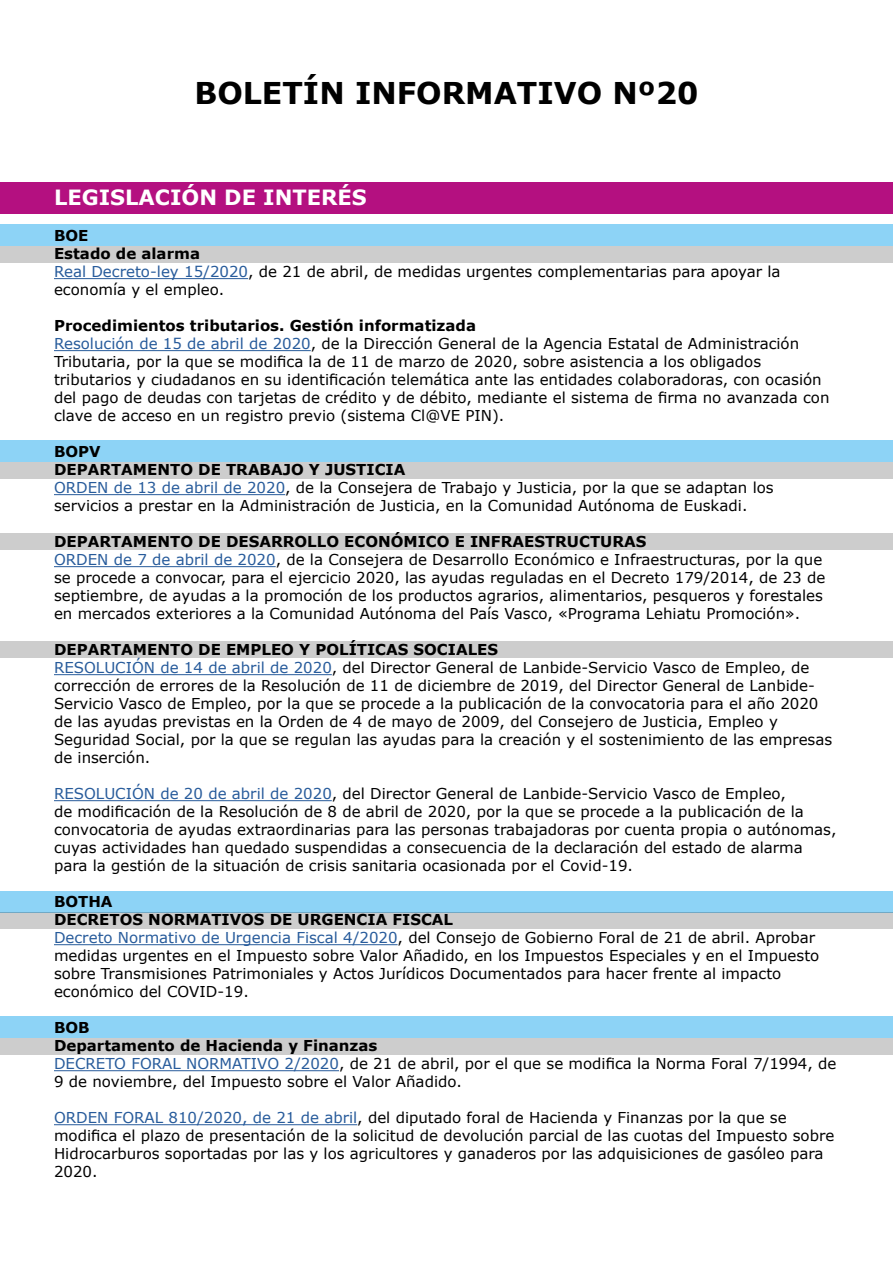
<style>
.page{position:relative;width:893px;height:1263px;background:#fff}
.page>*{position:absolute;margin:0;border:0;box-sizing:border-box;transform-origin:0 0}
.t1{font:700 30px "Verdana";color:#000}
.t2{font:700 21px "Verdana";color:#fff}
.t3{font:15px/18px "Verdana";color:#000}
.s1{font-weight:700}
.s2{color:#275b9b}
</style>
<div class="page">
<div style="left:0;top:1017px;width:893px;height:21px;background:#8dd3f6"></div>
<div style="left:0;top:1038px;width:893px;height:16px;background:#cdcdcd"></div>
<div style="left:0;top:891px;width:893px;height:21px;background:#8dd3f6"></div>
<div style="left:0;top:912px;width:893px;height:17px;background:#cdcdcd"></div>
<div style="left:0;top:441px;width:893px;height:21px;background:#8dd3f6"></div>
<div style="left:0;top:462px;width:893px;height:16px;background:#cdcdcd"></div>
<div style="left:0;top:225px;width:893px;height:21px;background:#8dd3f6"></div>
<div style="left:0;top:182px;width:893px;height:32px;background:#b41080"></div>
<hr style="left:54px;top:278px;width:194px;height:1px;background:#275b9b">
<hr style="left:54px;top:350px;width:257px;height:1px;background:#275b9b">
<hr style="left:54px;top:494px;width:231px;height:1px;background:#275b9b">
<hr style="left:54px;top:566px;width:222px;height:1px;background:#275b9b">
<hr style="left:54px;top:674px;width:278px;height:1px;background:#275b9b">
<hr style="left:54px;top:800px;width:278px;height:1px;background:#275b9b">
<hr style="left:54px;top:944px;width:344px;height:1px;background:#275b9b">
<hr style="left:54px;top:1070px;width:285px;height:1px;background:#275b9b">
<hr style="left:54px;top:1124px;width:303px;height:1px;background:#275b9b">
<div style="left:0;top:246px;width:893px;height:17px;background:#cdcdcd"></div>
<div style="left:0;top:533px;width:893px;height:17px;background:#cdcdcd"></div>
<div style="left:0;top:641px;width:893px;height:17px;background:#cdcdcd"></div>
<h1 class="t1" style="left:195px;top:73px;width:505px">BOLETÍN INFORMATIVO Nº20</h1>
<h2 class="t2" style="left:54px;top:184px;width:314px">LEGISLACIÓN DE INTERÉS</h2>
<p class="t3" style="left:54px;top:227px;width:728px"><span class="s1">BOE<br>Estado de alarma<br></span><span class="s2">Real Decreto-ley 15/2020</span>, de 21 de abril, de medidas urgentes complementarias para apoyar la economía y el empleo.</p>
<p class="t3" style="left:54px;top:317px;width:777px"><span class="s1">Procedimientos tributarios. Gestión informatizada<br></span><span class="s2">Resolución de 15 de abril de 2020</span>, de la Dirección General de la Agencia Estatal de Administración Tributaria, por la que se modifica la de 11 de marzo de 2020, sobre asistencia a los obligados tributarios y ciudadanos en su identificación telemática ante las entidades colaboradoras, con ocasión del pago de deudas con tarjetas de crédito y de débito, mediante el sistema de firma no avanzada con clave de acceso en un registro previo (sistema Cl@VE PIN).</p>
<p class="t3" style="left:54px;top:443px;width:721px"><span class="s1">BOPV<br>DEPARTAMENTO DE TRABAJO Y JUSTICIA<br></span><span class="s2">ORDEN de 13 de abril de 2020</span>, de la Consejera de Trabajo y Justicia, por la que se adaptan los servicios a prestar en la Administración de Justicia, en la Comunidad Autónoma de Euskadi.</p>
<p class="t3" style="left:54px;top:533px;width:773px"><span class="s1">DEPARTAMENTO DE DESARROLLO ECONÓMICO E INFRAESTRUCTURAS<br></span><span class="s2">ORDEN de 7 de abril de 2020</span>, de la Consejera de Desarrollo Económico e Infraestructuras, por la que se procede a convocar, para el ejercicio 2020, las ayudas reguladas en el Decreto 179/2014, de 23 de septiembre, de ayudas a la promoción de los productos agrarios, alimentarios, pesqueros y forestales en mercados exteriores a la Comunidad Autónoma del País Vasco, «Programa Lehiatu Promoción».</p>
<p class="t3" style="left:54px;top:641px;width:780px"><span class="s1">DEPARTAMENTO DE EMPLEO Y POLÍTICAS SOCIALES<br></span><span class="s2">RESOLUCIÓN de 14 de abril de 2020</span>, del Director General de Lanbide-Servicio Vasco de Empleo, de corrección de errores de la Resolución de 11 de diciembre de 2019, del Director General de Lanbide-Servicio Vasco de Empleo, por la que se procede a la publicación de la convocatoria para el año 2020 de las ayudas previstas en la Orden de 4 de mayo de 2009, del Consejero de Justicia, Empleo y Seguridad Social, por la que se regulan las ayudas para la creación y el sostenimiento de las empresas de inserción.</p>
<p class="t3" style="left:54px;top:785px;width:784px"><span class="s2">RESOLUCIÓN de 20 de abril de 2020</span>, del Director General de Lanbide-Servicio Vasco de Empleo,<br>de modificación de la Resolución de 8 de abril de 2020, por la que se procede a la publicación de la convocatoria de ayudas extraordinarias para las personas trabajadoras por cuenta propia o autónomas, cuyas actividades han quedado suspendidas a consecuencia de la declaración del estado de alarma para la gestión de la situación de crisis sanitaria ocasionada por el Covid-19.</p>
<p class="t3" style="left:54px;top:893px;width:767px"><span class="s1">BOTHA<br>DECRETOS NORMATIVOS DE URGENCIA FISCAL<br></span><span class="s2">Decreto Normativo de Urgencia Fiscal 4/2020</span>, del Consejo de Gobierno Foral de 21 de abril. Aprobar medidas urgentes en el Impuesto sobre Valor Añadido, en los Impuestos Especiales y en el Impuesto sobre Transmisiones Patrimoniales y Actos Jurídicos Documentados para hacer frente al impacto económico del COVID-19.</p>
<p class="t3" style="left:54px;top:1019px;width:784px"><span class="s1">BOB<br>Departamento de Hacienda y Finanzas<br></span><span class="s2">DECRETO FORAL NORMATIVO 2/2020</span>, de 21 de abril, por el que se modifica la Norma Foral 7/1994, de 9 de noviembre, del Impuesto sobre el Valor Añadido.</p>
<p class="t3" style="left:54px;top:1109px;width:782px"><span class="s2">ORDEN FORAL 810/2020, de 21 de abril</span>, del diputado foral de Hacienda y Finanzas por la que se modifica el plazo de presentación de la solicitud de devolución parcial de las cuotas del Impuesto sobre Hidrocarburos soportadas por las y los agricultores y ganaderos por las adquisiciones de gasóleo para 2020.</p>
</div>
